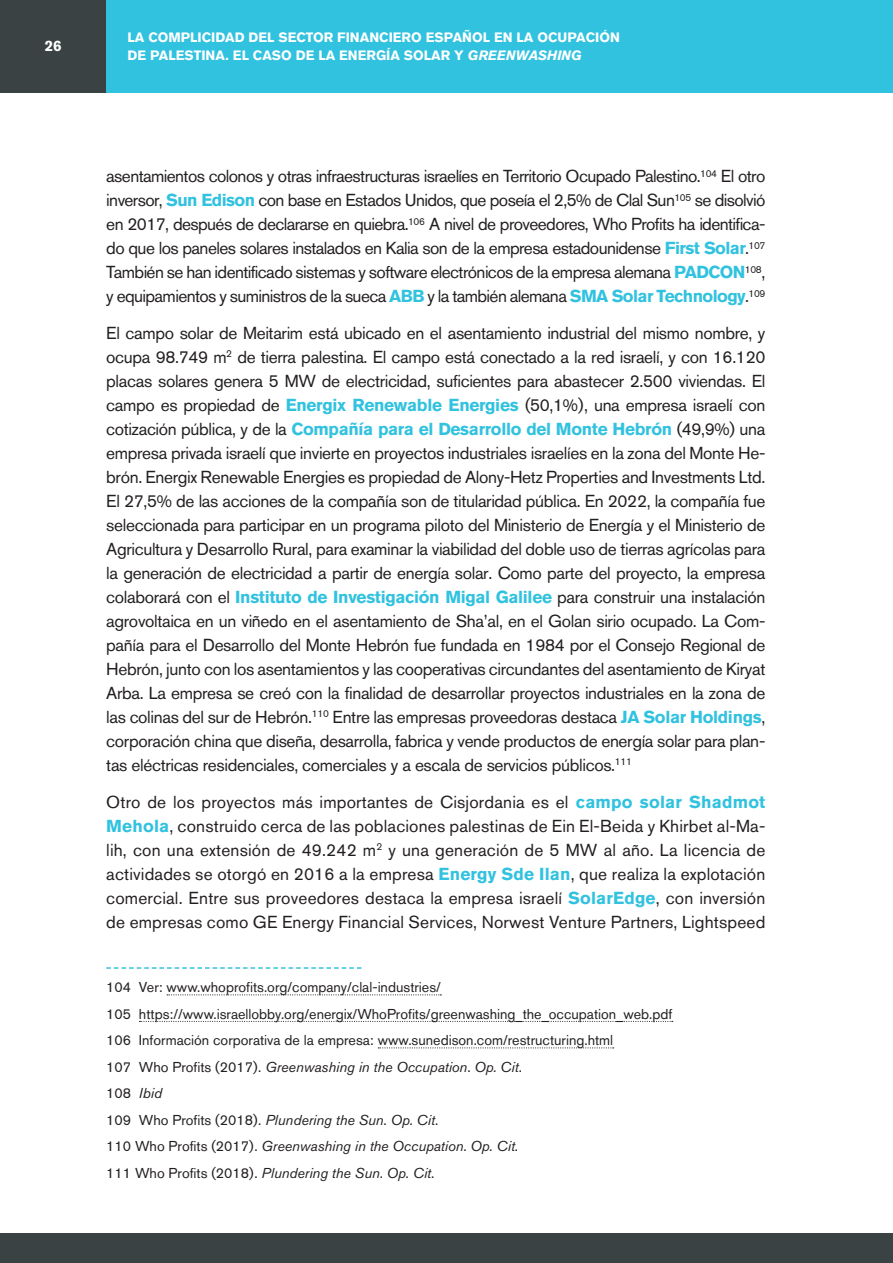
<style>
.page{position:relative;width:893px;height:1263px;background:#fff}
.page>*{position:absolute;margin:0;border:0;box-sizing:border-box;transform-origin:0 0}
.t1{font:17.25px/24px "Akzidenz Grotesk BQ";letter-spacing:-.02em;color:#231f20;text-align:justify}
.t2{font:700 15px "Akzidenz Grotesk BQ";color:#fff}
.t3{font:14.25px/26.5px "Akzidenz Grotesk BQ";color:#231f20}
.t4{font:700 13.5px/18px "Akzidenz Grotesk BQ";color:#fff}
.s1{font-style:italic}
.s2{font-weight:700;color:#31c2e0}
</style>
<div class="page">
<div style="left:0;top:0;width:106px;height:92px;background:#3b4243"></div>
<div style="left:106px;top:0;width:787px;height:92px;background:#31c2e0"></div>
<div style="left:0;top:1233px;width:893px;height:30px;background:#3b4243"></div>
<svg style="left:106px;top:967px;width:255px;height:2px"></svg>
<svg style="left:167px;top:994px;width:274px;height:1px"></svg>
<svg style="left:139px;top:1021px;width:534px;height:1px"></svg>
<svg style="left:378px;top:1047px;width:236px;height:1px"></svg>
<p class="t2" style="left:45px;top:37px;width:18px">26</p>
<p class="t4" style="left:128px;top:28px;width:494px">LA COMPLICIDAD DEL SECTOR FINANCIERO ESPAÑOL EN LA OCUPACIÓN<br>DE PALESTINA. EL CASO DE LA ENERGÍA SOLAR Y <span class="s1">GREENWASHING</span></p>
<p class="t1" style="left:106px;top:164px;width:661px">asentamientos colonos y otras infraestructuras israelíes en Territorio Ocupado Palestino.<sup>104</sup> El otro inversor, <span class="s2">Sun Edison</span> con base en Estados Unidos, que poseía el 2,5% de Clal Sun<sup>105</sup> se disolvió en 2017, después de declararse en quiebra.<sup>106</sup> A nivel de proveedores, Who Profits ha identifica&shy;do que los paneles solares instalados en Kalia son de la empresa estadounidense <span class="s2">First Solar</span>.<sup>107<br></sup>También se han identificado sistemas y software electrónicos de la empresa alemana <span class="s2">PADCON</span><sup>108</sup>, y equipamientos y suministros de la sueca <span class="s2">ABB</span> y la también alemana <span class="s2">SMA Solar Technology</span>.<sup>109</sup></p>
<p class="t1" style="left:106px;top:321px;width:661px">El campo solar de Meitarim está ubicado en el asentamiento industrial del mismo nombre, y ocupa 98.749 m<sup>2</sup> de tierra palestina. El campo está conectado a la red israelí, y con 16.120 placas solares genera 5 MW de electricidad, suficientes para abastecer 2.500 viviendas. El campo es propiedad de <span class="s2">Energix Renewable Energies</span> (50,1%), una empresa israelí con cotización pública, y de la <span class="s2">Compañía para el Desarrollo del Monte Hebrón</span> (49,9%) una empresa privada israelí que invierte en proyectos industriales israelíes en la zona del Monte He&shy;brón. Energix Renewable Energies es propiedad de Alony-Hetz Properties and Investments Ltd.<br>El 27,5% de las acciones de la compañía son de titularidad pública. En 2022, la compañía fue seleccionada para participar en un programa piloto del Ministerio de Energía y el Ministerio de Agricultura y Desarrollo Rural, para examinar la viabilidad del doble uso de tierras agrícolas para la generación de electricidad a partir de energía solar. Como parte del proyecto, la empresa colaborará con el <span class="s2">Instituto de Investigación Migal Galilee</span> para construir una instalación agrovoltaica en un viñedo en el asentamiento de Sha’al, en el Golan sirio ocupado. La Com&shy;pañía para el Desarrollo del Monte Hebrón fue fundada en 1984 por el Consejo Regional de Hebrón, junto con los asentamientos y las cooperativas circundantes del asentamiento de Kiryat Arba. La empresa se creó con la finalidad de desarrollar proyectos industriales en la zona de las colinas del sur de Hebrón.<sup>110</sup> Entre las empresas proveedoras destaca <span class="s2">JA Solar Holdings</span>, corporación china que diseña, desarrolla, fabrica y vende productos de energía solar para plan&shy;tas eléctricas residenciales, comerciales y a escala de servicios públicos.<sup>111</sup></p>
<p class="t1" style="left:106px;top:790px;width:661px">Otro de los proyectos más importantes de Cisjordania es el <span class="s2">campo solar Shadmot Mehola</span>, construido cerca de las poblaciones palestinas de Ein El-Beida y Khirbet al-Ma&shy;lih, con una extensión de 49.242 m<sup>2</sup> y una generación de 5 MW al año. La licencia de actividades se otorgó en 2016 a la empresa <span class="s2">Energy Sde Ilan</span>, que realiza la explotación comercial. Entre sus proveedores destaca la empresa israelí <span class="s2">SolarEdge</span>, con inversión de empresas como GE Energy Financial Services, Norwest Venture Partners, Lightspeed</p>
<p class="t3" style="left:106px;top:974px;width:568px">104 Ver: www.whoprofits.org/company/clal-industries/<br>105 https://www.israellobby.org/energix/WhoProfits/greenwashing_the_occupation_web.pdf 106 Información corporativa de la empresa: www.sunedison.com/restructuring.html<br>107 Who Profits (2017). <span class="s1">Greenwashing in the Occupation</span>. <span class="s1">Op. Cit</span>.<br>108 <span class="s1">Ibid<br></span>109 Who Profits (2018). <span class="s1">Plundering the Sun</span>. <span class="s1">Op. Cit</span>.<br>110 Who Profits (2017). <span class="s1">Greenwashing in the Occupation</span>. <span class="s1">Op. Cit</span>.<br>111 Who Profits (2018). <span class="s1">Plundering the Sun</span>. <span class="s1">Op. Cit</span>.</p>
</div>
